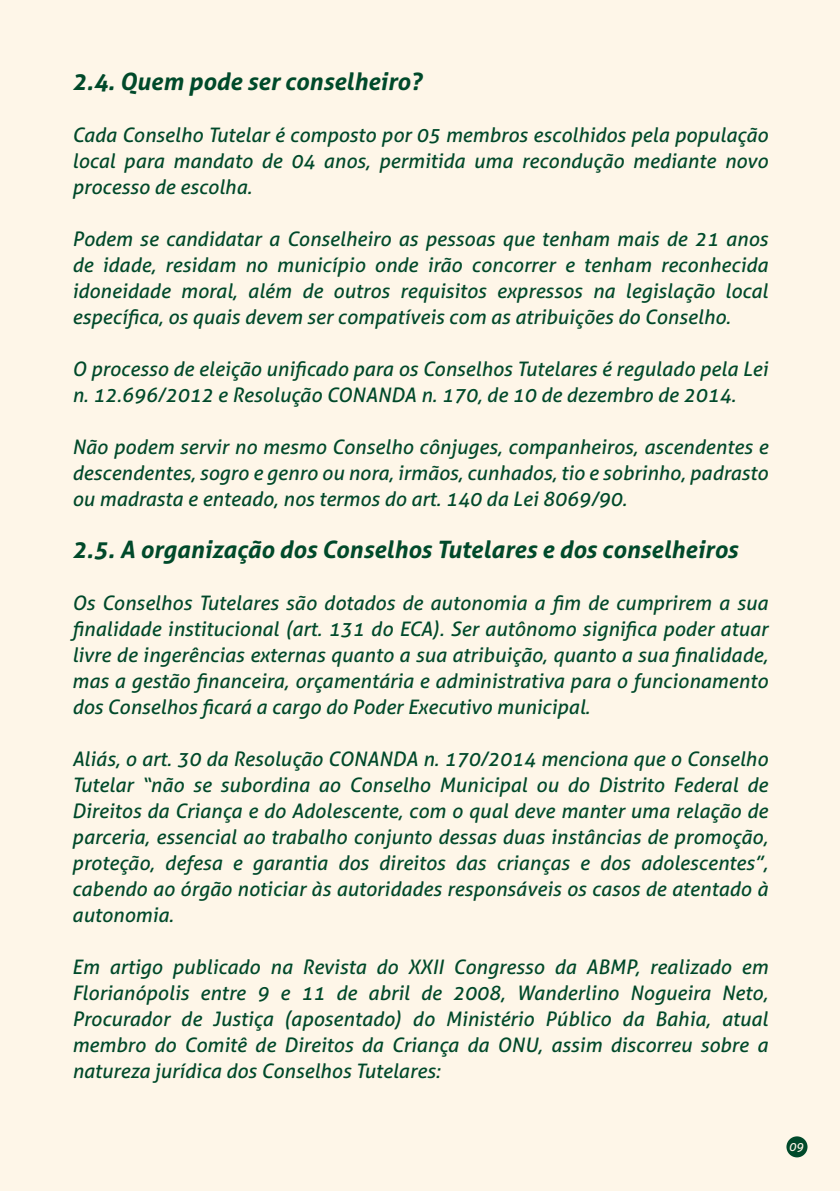
<style>
.page{position:relative;width:840px;height:1191px;background:#fff}
.page>*{position:absolute;margin:0;border:0;box-sizing:border-box;transform-origin:0 0}
.t1{font:italic 700 24px "Aller";color:#00492a}
.t2{font:italic 20px/26px "Aller";color:#00492a;text-align:justify}
.t3{font:italic 12.2px "Aller";color:#fef6e8}
</style>
<div class="page">
<div style="left:0;top:0;width:839px;height:1191px;background:#fef6e8"></div>
<div style="left:786px;top:1136px;width:21px;height:21px;background:#00492a;border-radius:50%"></div>
<p class="t1" style="left:72px;top:66px;width:351px">2.4. Quem pode ser conselheiro?</p>
<p class="t2" style="left:72px;top:121px;width:697px">Cada Conselho Tutelar é composto por 05 membros escolhidos pela população local para mandato de 04 anos, permitida uma recondução mediante novo processo de escolha.</p>
<p class="t2" style="left:72px;top:225px;width:697px">Podem se candidatar a Conselheiro as pessoas que tenham mais de 21 anos de idade, residam no município onde irão concorrer e tenham reconhecida idoneidade moral, além de outros requisitos expressos na legislação local específica, os quais devem ser compatíveis com as atribuições do Conselho.</p>
<p class="t2" style="left:72px;top:355px;width:697px">O processo de eleição unificado para os Conselhos Tutelares é regulado pela Lei n. 12.696/2012 e Resolução CONANDA n. 170, de 10 de dezembro de 2014.</p>
<p class="t2" style="left:72px;top:433px;width:697px">Não podem servir no mesmo Conselho cônjuges, companheiros, ascendentes e descendentes, sogro e genro ou nora, irmãos, cunhados, tio e sobrinho, padrasto ou madrasta e enteado, nos termos do art. 140 da Lei 8069/90.</p>
<p class="t1" style="left:72px;top:534px;width:667px">2.5. A organização dos Conselhos Tutelares e dos conselheiros</p>
<p class="t2" style="left:72px;top:589px;width:697px">Os Conselhos Tutelares são dotados de autonomia a fim de cumprirem a sua finalidade institucional (art. 131 do ECA). Ser autônomo significa poder atuar livre de ingerências externas quanto a sua atribuição, quanto a sua finalidade, mas a gestão financeira, orçamentária e administrativa para o funcionamento dos Conselhos ficará a cargo do Poder Executivo municipal.</p>
<p class="t2" style="left:72px;top:745px;width:697px">Aliás, o art. 30 da Resolução CONANDA n. 170/2014 menciona que o Conselho Tutelar “não se subordina ao Conselho Municipal ou do Distrito Federal de Direitos da Criança e do Adolescente, com o qual deve manter uma relação de parceria, essencial ao trabalho conjunto dessas duas instâncias de promoção, proteção, defesa e garantia dos direitos das crianças e dos adolescentes”, cabendo ao órgão noticiar às autoridades responsáveis os casos de atentado à autonomia.</p>
<p class="t2" style="left:72px;top:953px;width:697px">Em artigo publicado na Revista do XXII Congresso da ABMP, realizado em Florianópolis entre 9 e 11 de abril de 2008, Wanderlino Nogueira Neto, Procurador de Justiça (aposentado) do Ministério Público da Bahia, atual membro do Comitê de Direitos da Criança da ONU, assim discorreu sobre a natureza jurídica dos Conselhos Tutelares:</p>
<p class="t3" style="left:788px;top:1138px;width:16px">09</p>
</div>
